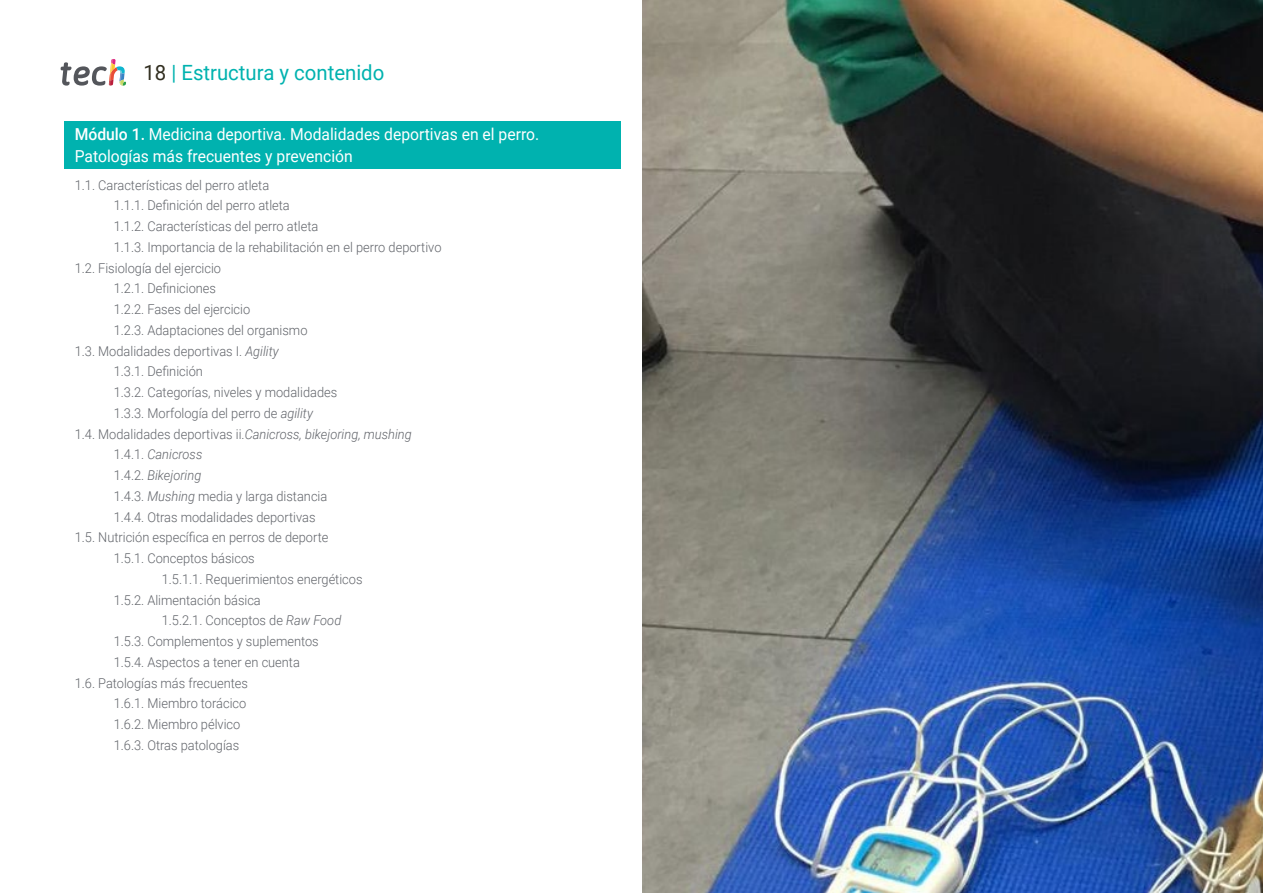
<style>
.page{position:relative;width:1263px;height:893px;background:#fff}
.page>*{position:absolute;margin:0;border:0;box-sizing:border-box;transform-origin:0 0}
.t1{font:21px "Roboto";color:#00b2af}
.t2{font:16.5px/22.5px "Roboto";color:#fff;scale:.95 1}
.t3{font:300 13.5px "Roboto";color:#61646a;scale:.95 1}
.t4{font:italic 300 13.5px "Roboto";color:#61646a;scale:.95 1}
.s1{color:#312e20}
.s2{font-weight:500}
.s3{font-style:italic}
.s4{font-style:normal}
</style>
<div class="page">
<div style="left:64px;top:121px;width:557px;height:48px;background:#00b2af"></div>
<img style="left:642px;top:0;width:621px;height:893px">
<svg style="left:61px;top:59px;width:65px;height:27px"></svg>
<h1 class="t1" style="left:144px;top:57px;width:242px"><span class="s1">18</span> | Estructura y contenido</h1>
<p class="t2" style="left:75px;top:122px;width:490px"><span class="s2">Módulo 1.</span> Medicina deportiva. Modalidades deportivas en el perro.<br>Patologías más frecuentes y prevención</p>
<p class="t3" style="left:75px;top:175px;width:206px">1.1. Características del perro atleta</p>
<p class="t3" style="left:114px;top:196px;width:187px">1.1.1. Definición del perro atleta</p>
<p class="t3" style="left:114px;top:217px;width:217px">1.1.2. Características del perro atleta</p>
<p class="t3" style="left:114px;top:238px;width:346px">1.1.3. Importancia de la rehabilitación en el perro deportivo</p>
<p class="t3" style="left:75px;top:258px;width:156px">1.2. Fisiología del ejercicio</p>
<p class="t3" style="left:114px;top:279px;width:109px">1.2.1. Definiciones</p>
<p class="t3" style="left:114px;top:300px;width:145px">1.2.2. Fases del ejercicio</p>
<p class="t3" style="left:114px;top:321px;width:205px">1.2.3. Adaptaciones del organismo</p>
<p class="t3" style="left:75px;top:341px;width:216px">1.3. Modalidades deportivas I. <span class="s3">Agility</span></p>
<p class="t3" style="left:114px;top:362px;width:95px">1.3.1. Definición</p>
<p class="t3" style="left:114px;top:383px;width:237px">1.3.2. Categorías, niveles y modalidades</p>
<p class="t3" style="left:114px;top:404px;width:211px">1.3.3. Morfología del perro de <span class="s3">agility</span></p>
<p class="t3" style="left:75px;top:424px;width:356px">1.4. Modalidades deportivas ii.<span class="s3">Canicross, bikejoring, mushing</span></p>
<p class="t4" style="left:114px;top:445px;width:95px"><span class="s4">1.4.1.</span> Canicross</p>
<p class="t4" style="left:114px;top:466px;width:94px"><span class="s4">1.4.2.</span> Bikejoring</p>
<p class="t3" style="left:114px;top:487px;width:226px">1.4.3. <span class="s3">Mushing</span> media y larga distancia</p>
<p class="t3" style="left:114px;top:507px;width:214px">1.4.4. Otras modalidades deportivas</p>
<p class="t3" style="left:75px;top:528px;width:268px">1.5. Nutrición específica en perros de deporte</p>
<p class="t3" style="left:114px;top:549px;width:150px">1.5.1. Conceptos básicos</p>
<p class="t3" style="left:162px;top:570px;width:213px">1.5.1.1. Requerimientos energéticos</p>
<p class="t3" style="left:114px;top:590px;width:156px">1.5.2. Alimentación básica</p>
<p class="t3" style="left:162px;top:611px;width:190px">1.5.2.1. Conceptos de <span class="s3">Raw Food</span></p>
<p class="t3" style="left:114px;top:632px;width:217px">1.5.3. Complementos y suplementos</p>
<p class="t3" style="left:114px;top:653px;width:197px">1.5.4. Aspectos a tener en cuenta</p>
<p class="t3" style="left:75px;top:673px;width:184px">1.6. Patologías más frecuentes</p>
<p class="t3" style="left:114px;top:694px;width:141px">1.6.1. Miembro torácico</p>
<p class="t3" style="left:114px;top:715px;width:135px">1.6.2. Miembro pélvico</p>
<p class="t3" style="left:114px;top:736px;width:134px">1.6.3. Otras patologías</p>
</div>
